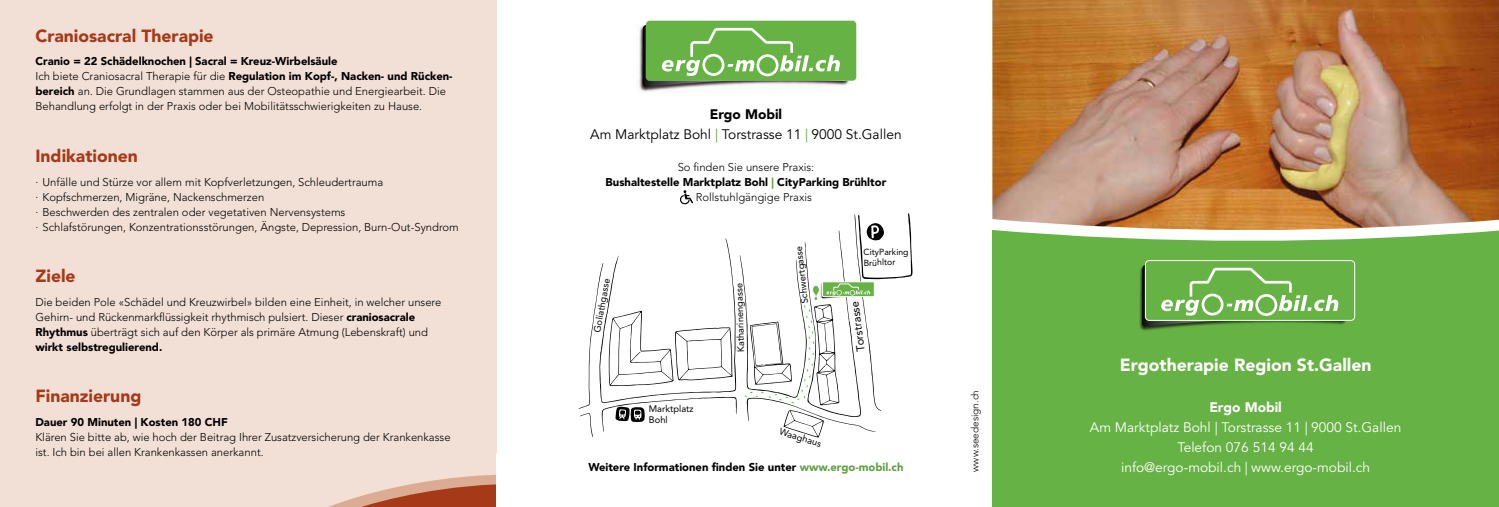
<style>
.page{position:relative;width:1499px;height:507px;background:#fff}
.page>*{position:absolute;margin:0;border:0;box-sizing:border-box;transform-origin:0 0}
.t1{font:900 17.5px "Avenir LT Std";color:#a53918}
.t2{font:900 17.5px "Avenir LT Std";color:#fff}
.t3{font:13.75px/20px "Avenir LT Std";color:#fff;text-align:center}
.t4{font:13.75px/20px "Avenir LT Std";color:#000;text-align:center}
.t5{font:900 13.75px "Avenir LT Std";color:#fff}
.t6{font:300 11.25px/15px "Avenir LT Std";color:#000}
.t7{font:900 11.25px "Avenir LT Std";color:#000}
.t8{font:11.25px "Avenir LT Std";color:#000}
.t9{font:300 10px "Avenir LT Std";color:#000}
.t10{font:9.38px/11.1px "Avenir LT Std";color:#000}
.t11{font:8.75px/10.5px "Avenir LT Std";color:#000}
.s1{font-weight:900}
.s2{color:#619f42}
</style>
<div class="page">
<div style="left:0;top:0;width:496px;height:507px;background:#f2dfd5"></div>
<svg style="left:328px;top:448px;width:169px;height:59px"></svg>
<div style="left:496px;top:453px;width:165px;height:54px;background:#fff"></div>
<div style="left:992px;top:0;width:507px;height:507px;background:#66b245"></div>
<svg style="left:680px;top:190px;width:13px;height:14px"></svg>
<svg style="left:578px;top:213px;width:334px;height:224px"></svg>
<img style="left:638px;top:26px;width:57px;height:66px">
<svg style="left:642px;top:21px;width:214px;height:66px;background:#7cb662"></svg>
<img style="left:992px;top:0;width:507px;height:239px">
<img style="left:1139px;top:261px;width:209px;height:70px">
<div style="left:1145px;top:260px;width:210px;height:60px;background:#66b245;border-radius:4px"></div>
<div style="left:1145px;top:260px;width:210px;height:60px;border:1px solid #fff;border-radius:4px"></div>
<svg style="left:1142px;top:265px;width:204px;height:62px"></svg>
<h1 class="t1" style="left:35px;top:25px;width:180px">Craniosacral Therapie</h1>
<p class="t6" style="left:35px;top:54px;width:418px"><span class="s1">Cranio = 22 Schädelknochen | Sacral = Kreuz-Wirbelsäule<br></span>Ich biete Craniosacral Therapie für die <span class="s1">Regulation im Kopf-, Nacken- und Rücken&shy;bereich</span> an. Die Grundlagen stammen aus der Osteopathie und Energiearbeit. Die Behandlung erfolgt in der Praxis oder bei Mobilitätsschwierigkeiten zu Hause.</p>
<h1 class="t1" style="left:35px;top:145px;width:104px">Indikationen</h1>
<p class="t6" style="left:35px;top:174px;width:425px">∙ Unfälle und Stürze vor allem mit Kopfverletzungen, Schleudertrauma<br>∙ Kopfschmerzen, Migräne, Nackenschmerzen<br>∙ Beschwerden des zentralen oder vegetativen Nervensystems<br>∙ Schlafstörungen, Konzentrationsstörungen, Ängste, Depression, Burn-Out-Syndrom</p>
<h1 class="t1" style="left:35px;top:265px;width:42px">Ziele</h1>
<p class="t6" style="left:35px;top:294px;width:407px">Die beiden Pole «Schädel und Kreuzwirbel» bilden eine Einheit, in welcher unsere Gehirn- und Rückenmarkflüssigkeit rhythmisch pulsiert. Dieser <span class="s1">craniosacrale Rhythmus</span> überträgt sich auf den Körper als primäre Atmung (Lebenskraft) und <span class="s1">wirkt selbstregulierend.</span></p>
<p class="t4" style="left:590px;top:105px;width:313px"><span class="s1">Ergo Mobil<br></span>Am Marktplatz Bohl <span class="s2">|</span> Torstrasse 11 <span class="s2">|</span> 9000 St.Gallen</p>
<p class="t6" style="left:678px;top:159px;width:138px">So finden Sie unsere Praxis:</p>
<p class="t7" style="left:606px;top:175px;width:282px">Bushaltestelle Marktplatz Bohl <span class="s2">|</span> CityParking Brühltor</p>
<p class="t6" style="left:696px;top:189px;width:118px">Rollstuhlgängige Praxis</p>
<p class="t10" style="left:592px;top:331px;width:56px;rotate:-80deg">Goliathgasse</p>
<p class="t10" style="left:736px;top:352px;width:71px;rotate:-92deg">Katharinengasse</p>
<p class="t10" style="left:799px;top:304px;width:59px;rotate:-96deg">Schwertgasse</p>
<p class="t11" style="left:863px;top:247px;width:47px;rotate:-1deg">CityParking<br>Brühltor</p>
<p class="t8" style="left:855px;top:352px;width:52px;rotate:-98deg">Torstrasse</p>
<h1 class="t1" style="left:35px;top:385px;width:107px">Finanzierung</h1>
<p class="t9" style="left:969px;top:471px;width:83px;rotate:-90deg">www.seedesign.ch</p>
<p class="t10" style="left:648px;top:403px;width:47px;rotate:-1deg">Marktplatz<br>Bohl</p>
<p class="t7" style="left:35px;top:415px;width:194px">Dauer 90 Minuten | Kosten 180 CHF</p>
<p class="t6" style="left:35px;top:429px;width:417px">Klären Sie bitte ab, wie hoch der Beitrag Ihrer Zusatzversicherung der Krankenkasse ist. Ich bin bei allen Krankenkassen anerkannt.</p>
<p class="t10" style="left:781px;top:426px;width:45px;rotate:17deg">Waaghaus</p>
<p class="t7" style="left:588px;top:460px;width:317px">Weitere Informationen finden Sie unter <span class="s2">www.ergo-mobil.ch</span></p>
<h1 class="t2" style="left:1120px;top:355px;width:253px">Ergotherapie Region St.Gallen</h1>
<p class="t5" style="left:1209px;top:398px;width:74px">Ergo Mobil</p>
<p class="t3" style="left:1090px;top:417px;width:313px">Am Marktplatz Bohl | Torstrasse 11 | 9000 St.Gallen<br>Telefon 076 514 94 44<br>info@ergo-mobil.ch | www.ergo-mobil.ch</p>
</div>
